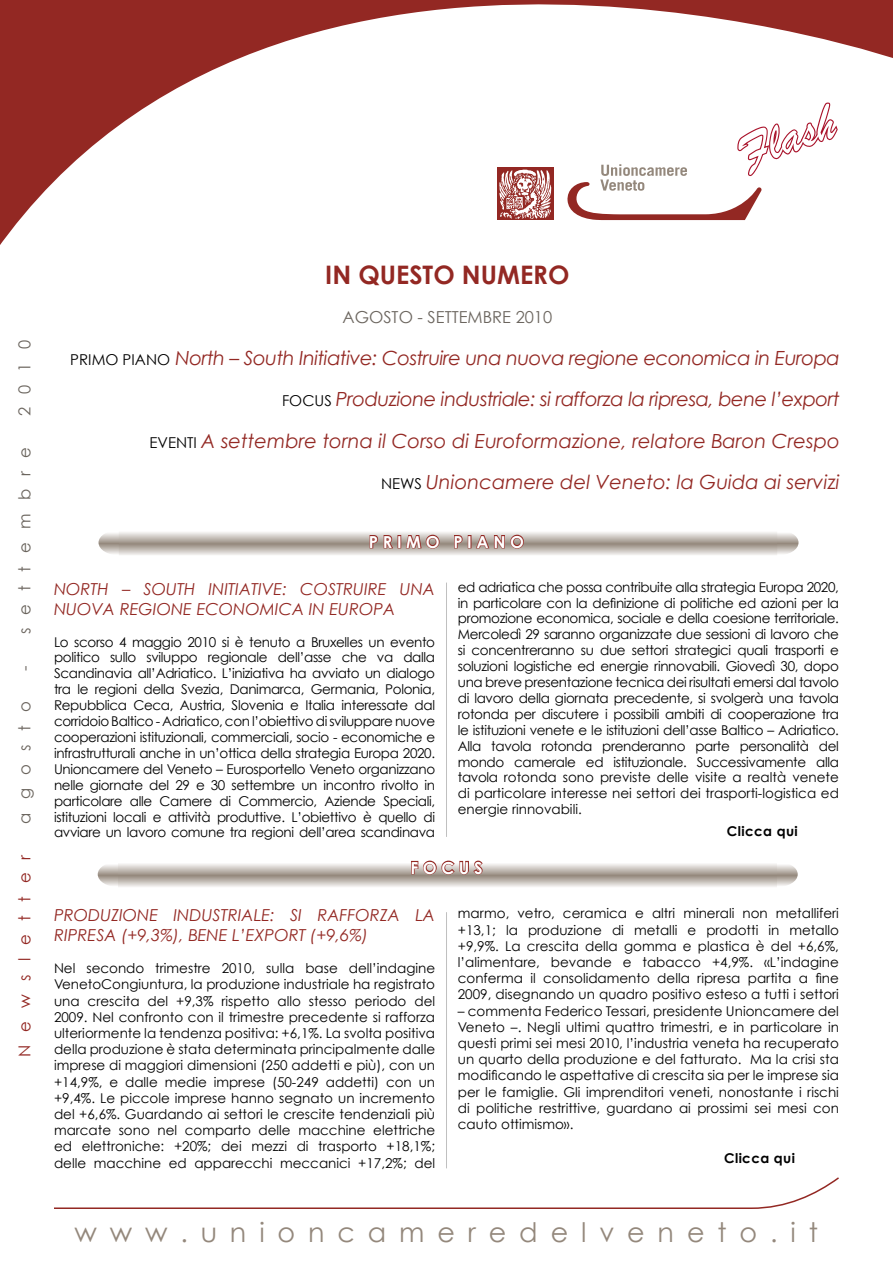
<style>
.page{position:relative;width:893px;height:1263px;background:#fff}
.page>*{position:absolute;margin:0;border:0;box-sizing:border-box;transform-origin:0 0}
.t1{font:52.5px "Brush Script";color:#fff}
.t2{font:27px "Century Gothic";color:#94887c}
.t3{font:700 25.5px "Century Gothic";color:#932823}
.t4{font:italic 19.5px "Century Gothic";letter-spacing:-.025em;color:#932823}
.t5{font:italic 19.5px "Century Gothic";color:#932823}
.t6{font:italic 16.5px/19.8px "Century Gothic";color:#932823}
.t7{font:16.5px "Century Gothic";color:#6b655e}
.t8{font:700 16.5px "Century Gothic";color:#fff}
.t9{font:16.5px "Century Gothic";letter-spacing:.8em;color:#932823}
.t10{font:16.5px "Century Gothic";letter-spacing:.8em;color:#6b655e}
.t11{font:13.5px/15.9px "Century Gothic";color:#000;text-align:justify}
.t12{font:700 13.5px "Century Gothic";letter-spacing:.03em;color:#000}
.s1{font-style:normal;font-size:15px;color:#000}
</style>
<div class="page">
<svg style="left:54px;top:1177px;width:785px;height:32px"></svg>
<svg style="left:755px;top:861px;width:43px;height:26px"></svg>
<svg style="left:98px;top:861px;width:42px;height:26px"></svg>
<svg style="left:118px;top:861px;width:658px;height:26px"></svg>
<svg style="left:756px;top:530px;width:42px;height:25px"></svg>
<svg style="left:99px;top:530px;width:42px;height:25px"></svg>
<svg style="left:119px;top:530px;width:658px;height:25px;background:#cbc5c0"></svg>
<svg style="left:369px;top:534px;width:25px;height:15px"></svg>
<div style="left:397px;top:535px;width:4px;height:13px;border:2px solid #932823"></div>
<svg style="left:405px;top:534px;width:35px;height:15px"></svg>
<svg style="left:453px;top:534px;width:72px;height:15px"></svg>
<hr style="left:446px;top:583px;width:1px;height:254px;background:#c0c0c0">
<svg style="left:410px;top:860px;width:74px;height:16px"></svg>
<hr style="left:446px;top:912px;width:1px;height:193px;background:#c0c0c0">
<svg style="left:0;top:0;width:893px;height:245px"></svg>
<hr style="left:446px;top:913px;width:1px;height:255px;background:#c0c0c0">
<p class="t1" style="left:729px;top:123px;width:100px;rotate:-19deg">Flash</p>
<p class="t7" style="left:15px;top:416px;width:78px;rotate:-90deg">2010</p>
<p class="t10" style="left:15px;top:671px;width:225px;rotate:-90deg">- settembre</p>
<p class="t7" style="left:15px;top:824px;width:123px;rotate:-90deg">agosto</p>
<p class="t9" style="left:15px;top:1057px;width:205px;rotate:-90deg">Newsletter</p>
<p class="t3" style="left:325px;top:259px;width:246px">IN QUESTO NUMERO</p>
<p class="t7" style="left:342px;top:307px;width:211px">AGOSTO - SETTEMBRE 2010</p>
<p class="t4" style="left:70px;top:346px;width:771px"><span class="s1">PRIMO PIANO</span> North – South Initiative: Costruire una nuova regione economica in Europa</p>
<p class="t4" style="left:282px;top:387px;width:559px"><span class="s1">FOCUS</span> Produzione industriale: si rafforza la ripresa, bene l’export</p>
<p class="t5" style="left:150px;top:429px;width:692px"><span class="s1">EVENTI</span> A settembre torna il Corso di Euroformazione, relatore Baron Crespo</p>
<p class="t5" style="left:381px;top:470px;width:460px"><span class="s1">NEWS</span> Unioncamere del Veneto: la Guida ai servizi</p>
<p class="t8" style="left:369px;top:531px;width:157px">P R I M O P I A N O</p>
<p class="t6" style="left:54px;top:579px;width:383px">NORTH – SOUTH INITIATIVE: COSTRUIRE UNA<br>NUOVA REGIONE ECONOMICA IN EUROPA</p>
<p class="t11" style="left:54px;top:633px;width:383px">Lo scorso 4 maggio 2010 si è tenuto a Bruxelles un evento politico sullo sviluppo regionale dell’asse che va dalla Scandinavia all’Adriatico. L’iniziativa ha avviato un dialogo tra le regioni della Svezia, Danimarca, Germania, Polonia, Repubblica Ceca, Austria, Slovenia e Italia interessate dal corridoio Baltico - Adriatico, con l’obiettivo di sviluppare nuove cooperazioni istituzionali, commerciali, socio - economiche e infrastrutturali anche in un’ottica della strategia Europa 2020.<br>Unioncamere del Veneto – Eurosportello Veneto organizzano nelle giornate del 29 e 30 settembre un incontro rivolto in particolare alle Camere di Commercio, Aziende Speciali, istituzioni locali e attività produttive. L’obiettivo è quello di avviare un lavoro comune tra regioni dell’area scandinava</p>
<p class="t11" style="left:458px;top:579px;width:383px">ed adriatica che possa contribuite alla strategia Europa 2020, in particolare con la definizione di politiche ed azioni per la promozione economica, sociale e della coesione territoriale.<br>Mercoledì 29 saranno organizzate due sessioni di lavoro che si concentreranno su due settori strategici quali trasporti e soluzioni logistiche ed energie rinnovabili. Giovedì 30, dopo una breve presentazione tecnica dei risultati emersi dal tavolo di lavoro della giornata precedente, si svolgerà una tavola rotonda per discutere i possibili ambiti di cooperazione tra le istituzioni venete e le istituzioni dell’asse Baltico – Adriatico.<br>Alla tavola rotonda prenderanno parte personalità del mondo camerale ed istituzionale. Successivamente alla tavola rotonda sono previste delle visite a realtà venete di particolare interesse nei settori dei trasporti-logistica ed energie rinnovabili.</p>
<p class="t12" style="left:727px;top:822px;width:72px">Clicca qui</p>
<p class="t8" style="left:410px;top:857px;width:74px">F O C U S</p>
<p class="t6" style="left:54px;top:905px;width:383px">PRODUZIONE INDUSTRIALE: SI RAFFORZA LA<br>RIPRESA (+9,3%), BENE L’EXPORT (+9,6%)</p>
<p class="t11" style="left:54px;top:960px;width:383px">Nel secondo trimestre 2010, sulla base dell’indagine VenetoCongiuntura, la produzione industriale ha registrato una crescita del +9,3% rispetto allo stesso periodo del 2009. Nel confronto con il trimestre precedente si rafforza ulteriormente la tendenza positiva: +6,1%. La svolta positiva della produzione è stata determinata principalmente dalle imprese di maggiori dimensioni (250 addetti e più), con un +14,9%, e dalle medie imprese (50-249 addetti) con un +9,4%. Le piccole imprese hanno segnato un incremento del +6,6%. Guardando ai settori le crescite tendenziali più marcate sono nel comparto delle macchine elettriche ed elettroniche: +20%; dei mezzi di trasporto +18,1%; delle macchine ed apparecchi meccanici +17,2%; del</p>
<p class="t11" style="left:458px;top:905px;width:383px">marmo, vetro, ceramica e altri minerali non metalliferi +13,1; la produzione di metalli e prodotti in metallo +9,9%. La crescita della gomma e plastica è del +6,6%, l’alimentare, bevande e tabacco +4,9%. «L’indagine conferma il consolidamento della ripresa partita a fine 2009, disegnando un quadro positivo esteso a tutti i settori</p>
<p class="t11" style="left:458px;top:1002px;width:383px">– commenta Federico Tessari, presidente Unioncamere del Veneto –. Negli ultimi quattro trimestri, e in particolare in questi primi sei mesi 2010, l’industria veneta ha recuperato un quarto della produzione e del fatturato. Ma la crisi sta modificando le aspettative di crescita sia per le imprese sia per le famiglie. Gli imprenditori veneti, nonostante i rischi di politiche restrittive, guardano ai prossimi sei mesi con cauto ottimismo».</p>
<p class="t12" style="left:724px;top:1150px;width:72px">Clicca qui</p>
<p class="t2" style="left:74px;top:1216px;width:745px">w w w . u n i o n c a m e r e d e l v e n e t o . i t</p>
</div>
